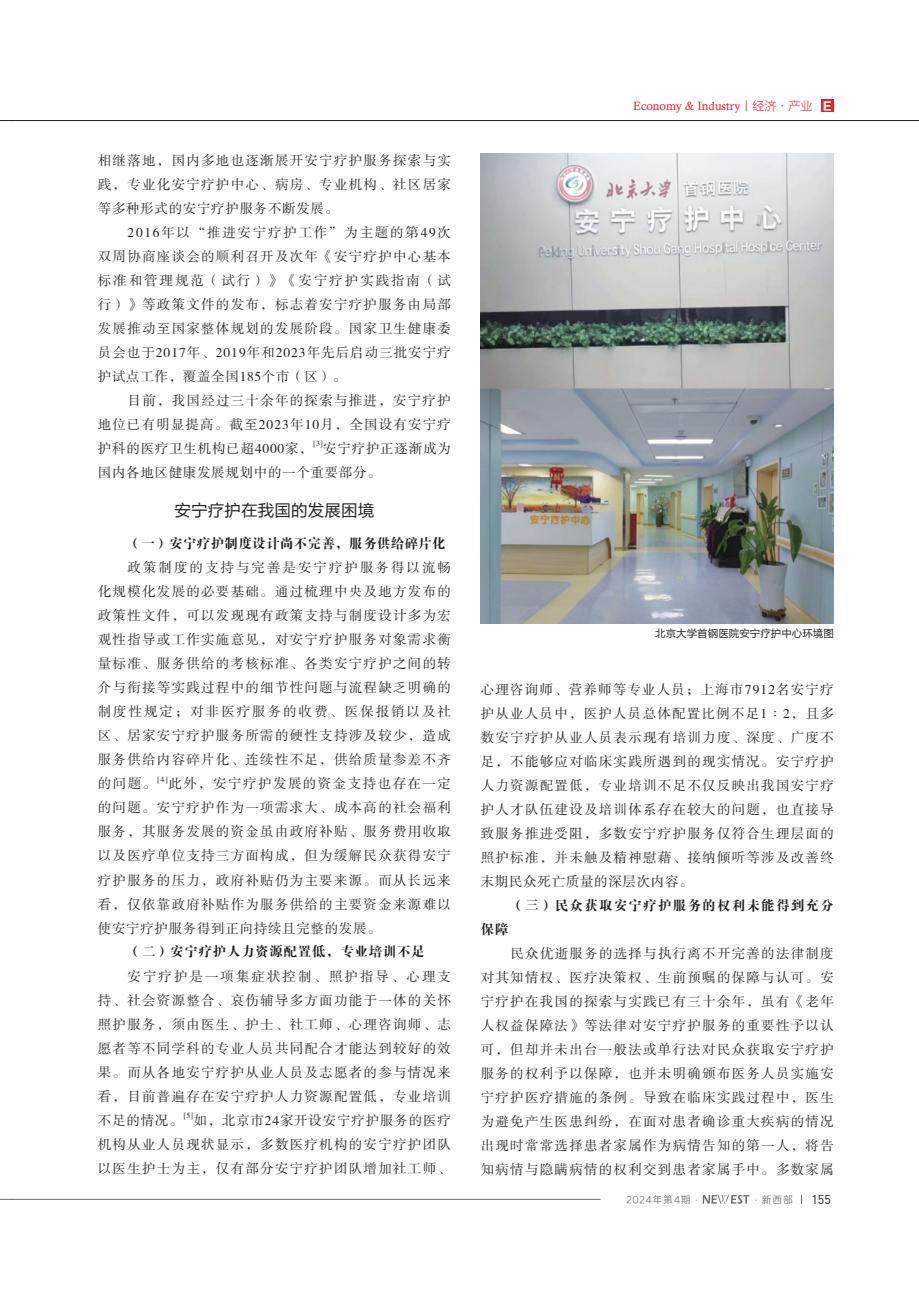
<style>
.page{position:relative;width:919px;height:1289px;background:#fff}
.page>*{position:absolute;margin:0;border:0;box-sizing:border-box;transform-origin:0 0}
.t1{font:16.5px "FZLTHK GBK1 0";letter-spacing:.01em;color:#231f20}
.t2{font:13.5px/24px "FZSSK GBK1 0";letter-spacing:.095em;color:#231f20;text-align:justify}
.t3{font:13.5px/24px "FZSSK GBK1 0";letter-spacing:.05em;color:#231f20}
.t4{font:13.5px "FZDBSK GBK1 0";letter-spacing:.025em;color:#231f20}
.t5{font:13.5px "FZDBSK GBK1 0";letter-spacing:.05em;color:#231f20}
.t6{font:13.5px "FZDBSK GBK1 0";letter-spacing:.09em;color:#231f20}
.t7{font:12.45px "DIN";color:#231f20}
.t8{font:12px "Calisto";color:#ee1d23}
.t9{font:10.5px "FZLTHK GBK1 0";color:#231f20}
.t10{font:9.75px "Loong Flash Sans GB Regular";letter-spacing:.1em;color:#6c6d70}
.t11{font:7.8px "FZSSK GBK1 0";color:#231f20}
.s1{font-family:"FZLTXHK GBK1 0"}
.s2{font-family:"FZLTDHK GBK1 0";font-size:11.4px;color:#fff}
</style>
<div class="page">
<svg style="left:0;top:1198px;width:13px;height:1px"></svg>
<svg style="left:0;top:120px;width:13px;height:1px"></svg>
<hr style="left:13px;top:1198px;width:587px;height:1px;background:#6c6d70">
<svg style="left:702px;top:1195px;width:47px;height:8px"></svg>
<hr style="left:13px;top:120px;width:905px;height:1px;background:#231f20">
<div style="left:821px;top:99px;width:12px;height:13px;background:#ee1d23"></div>
<img style="left:480px;top:153px;width:353px;height:470px">
<p class="t2" style="left:98px;top:149px;width:354px">相继落地，国内多地也逐渐展开安宁疗护服务探索与实践，专业化安宁疗护中心、病房、专业机构、社区居家等多种形式的安宁疗护服务不断发展。</p>
<p class="t2" style="left:98px;top:221px;width:354px;text-indent:30px">2016年以“推进安宁疗护工作”为主题的第49次双周协商座谈会的顺利召开及次年《安宁疗护中心基本标准和管理规范（试行）》《安宁疗护实践指南（试行）》等政策文件的发布，标志着安宁疗护服务由局部发展推动至国家整体规划的发展阶段。国家卫生健康委员会也于2017年、2019年和2023年先后启动三批安宁疗护试点工作，覆盖全国185个市（区）。</p>
<p class="t2" style="left:98px;top:389px;width:354px;text-indent:30px">目前，我国经过三十余年的探索与推进，安宁疗护地位已有明显提高。截至2023年10月，全国设有安宁疗护科的医疗卫生机构已超4000家，</p>
<p class="t11" style="left:313px;top:439px;width:11px">[3]</p>
<p class="t3" style="left:98px;top:437px;width:354px;text-indent:225px">安宁疗护正逐渐成为国内各地区健康发展规划中的一个重要部分。</p>
<p class="t1" style="left:174px;top:501px;width:201px">安宁疗护在我国的发展困境</p>
<p class="t4" style="left:128px;top:536px;width:319px">（一）安宁疗护制度设计尚不完善，服务供给碎片化</p>
<p class="t2" style="left:98px;top:556px;width:354px;text-indent:30px">政策制度的支持与完善是安宁疗护服务得以流畅化规模化发展的必要基础。通过梳理中央及地方发布的政策性文件，可以发现现有政策支持与制度设计多为宏观性指导或工作实施意见，对安宁疗护服务对象需求衡量标准、服务供给的考核标准、各类安宁疗护之间的转介与衔接等实践过程中的细节性问题与流程缺乏明确的制度性规定；对非医疗服务的收费、医保报销以及社区、居家安宁疗护服务所需的硬性支持涉及较少，造成服务供给内容碎片化、连续性不足，供给质量参差不齐的问题。</p>
<p class="t11" style="left:158px;top:775px;width:11px">[4]</p>
<p class="t2" style="left:98px;top:772px;width:354px;text-indent:70px">此外，安宁疗护发展的资金支持也存在一定的问题。安宁疗护作为一项需求大、成本高的社会福利服务，其服务发展的资金虽由政府补贴、服务费用收取以及医疗单位支持三方面构成，但为缓解民众获得安宁疗护服务的压力，政府补贴仍为主要来源。而从长远来看，仅依靠政府补贴作为服务供给的主要资金来源难以使安宁疗护服务得到正向持续且完整的发展。</p>
<p class="t5" style="left:128px;top:944px;width:298px">（二）安宁疗护人力资源配置低，专业培训不足</p>
<p class="t2" style="left:98px;top:964px;width:354px;text-indent:30px">安宁疗护是一项集症状控制、照护指导、心理支持、社会资源整合、哀伤辅导多方面功能于一体的关怀照护服务，须由医生、护士、社工师、心理咨询师、志愿者等不同学科的专业人员共同配合才能达到较好的效果。而从各地安宁疗护从业人员及志愿者的参与情况来看，目前普遍存在安宁疗护人力资源配置低，专业培训不足的情况。</p>
<p class="t11" style="left:184px;top:1111px;width:11px">[5]</p>
<p class="t2" style="left:98px;top:1108px;width:354px;text-indent:95px">如，北京市24家开设安宁疗护服务的医疗机构从业人员现状显示，多数医疗机构的安宁疗护团队以医生护士为主，仅有部分安宁疗护团队增加社工师、</p>
<p class="t8" style="left:633px;top:99px;width:202px">Economy &amp; Industry<span class="s1">丨经济·产业</span> <span class="s2">Ｅ</span></p>
<p class="t9" style="left:655px;top:627px;width:180px">北京大学首钢医院安宁疗护中心环境图</p>
<p class="t2" style="left:480px;top:678px;width:354px">心理咨询师、营养师等专业人员；上海市7912名安宁疗护从业人员中，医护人员总体配置比例不足1∶2，且多数安宁疗护从业人员表示现有培训力度、深度、广度不足，不能够应对临床实践所遇到的现实情况。安宁疗护人力资源配置低，专业培训不足不仅反映出我国安宁疗护人才队伍建设及培训体系存在较大的问题，也直接导致服务推进受阻，多数安宁疗护服务仅符合生理层面的照护标准，并未触及精神慰藉、接纳倾听等涉及改善终末期民众死亡质量的深层次内容。</p>
<p class="t6" style="left:510px;top:898px;width:325px">（三）民众获取安宁疗护服务的权利未能得到充分</p>
<p class="t5" style="left:480px;top:922px;width:29px">保障</p>
<p class="t2" style="left:480px;top:942px;width:354px;text-indent:30px">民众优逝服务的选择与执行离不开完善的法律制度对其知情权、医疗决策权、生前预嘱的保障与认可。安宁疗护在我国的探索与实践已有三十余年，虽有《老年人权益保障法》等法律对安宁疗护服务的重要性予以认可，但却并未出台一般法或单行法对民众获取安宁疗护服务的权利予以保障，也并未明确颁布医务人员实施安宁疗护医疗措施的条例。导致在临床实践过程中，医生为避免产生医患纠纷，在面对患者确诊重大疾病的情况出现时常常选择患者家属作为病情告知的第一人，将告知病情与隐瞒病情的权利交到患者家属手中。多数家属</p>
<p class="t10" style="left:626px;top:1194px;width:168px">2024年第4期·　　　　 ·新西部</p>
<p class="t7" style="left:811px;top:1191px;width:14px">155</p>
</div>
